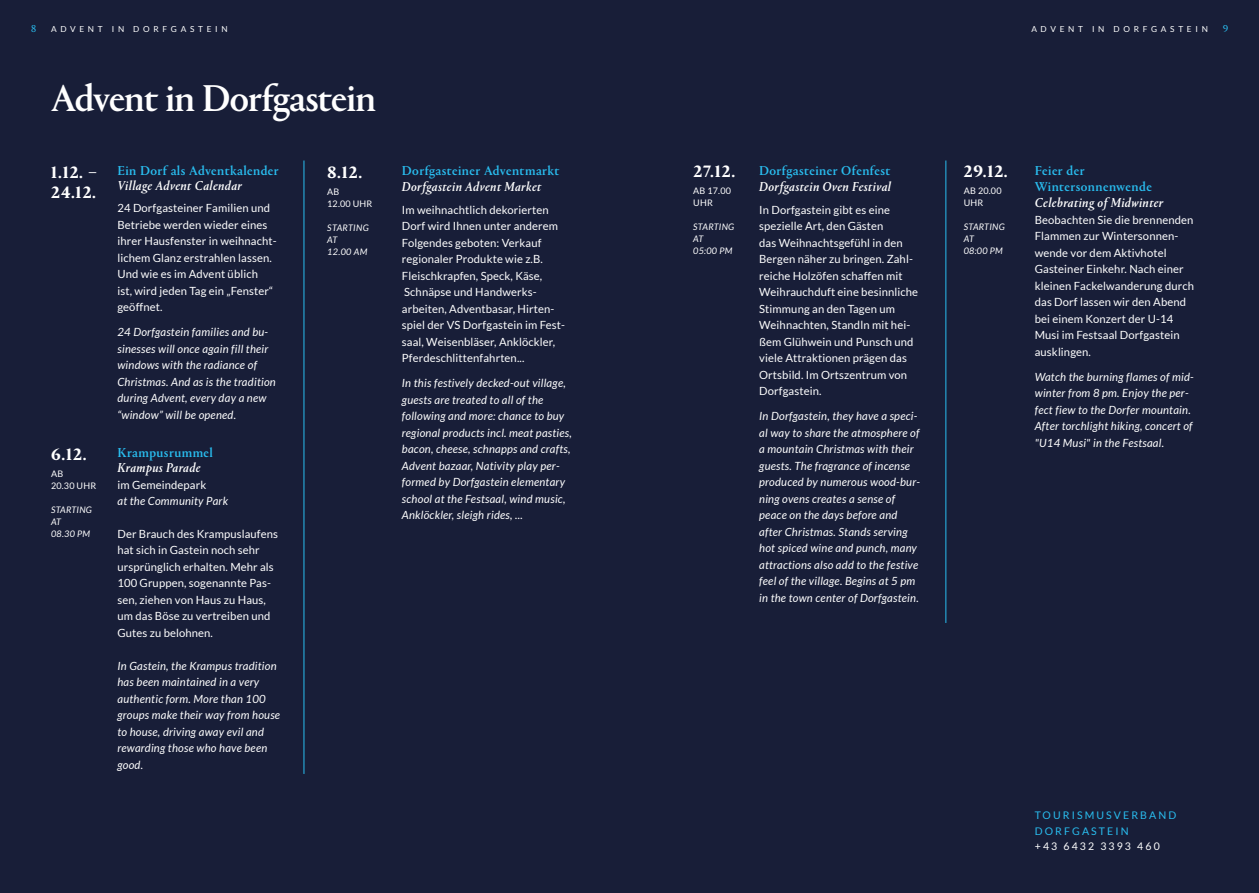
<style>
.page{position:relative;width:1259px;height:893px;background:#181e38}
.page>*{position:absolute;margin:0;border:0;box-sizing:border-box;transform-origin:0 0}
.t1{font:500 39px "Portrait LF";letter-spacing:-.02em;color:#fff}
.t2{font:700 17.25px/20.7px "Portrait LF";letter-spacing:.06em;color:#fff}
.t3{font:500 13.5px/16.2px "Portrait LF";letter-spacing:.03em;color:#29bdef}
.t4{font:italic 500 13.5px "Portrait LF";letter-spacing:.03em;color:#fff}
.t5{font:11.25px/16.5px "Lato";letter-spacing:.01em;color:#fff}
.t6{font:italic 11.25px/16.5px "Lato";letter-spacing:.02em;color:#fff}
.t7{font:10.5px/15.6px "Lato";letter-spacing:.2em;color:#29bdef}
.t8{font:10.5px "Lato";letter-spacing:.2em;color:#fff}
.t9{font:10.5px "Portrait Text LF";color:#29bdef}
.t10{font:italic 9px/12px "Lato";letter-spacing:.03em;color:#fff}
.t11{font:9px/12px "Lato";letter-spacing:.02em;color:#fff}
.t12{font:8.25px "Lato";letter-spacing:.45em;color:#fff}
</style>
<div class="page">
<hr style="left:303px;top:161px;width:1px;height:613px;background:#29bdef">
<hr style="left:945px;top:161px;width:1px;height:462px;background:#29bdef">
<p class="t9" style="left:31px;top:21px;width:7px">8</p>
<p class="t12" style="left:51px;top:24px;width:178px">ADVENT IN DORFGASTEIN</p>
<p class="t12" style="left:1031px;top:24px;width:178px">ADVENT IN DORFGASTEIN</p>
<p class="t9" style="left:1223px;top:21px;width:7px">9</p>
<h1 class="t1" style="left:51px;top:72px;width:327px">Advent in Dorfgastein</h1>
<h2 class="t2" style="left:51px;top:161px;width:47px">1.12. –<br>24.12.</h2>
<h2 class="t2" style="left:51px;top:443px;width:37px">6.12.</h2>
<p class="t11" style="left:51px;top:468px;width:47px">AB<br>20.30 UHR</p>
<p class="t10" style="left:51px;top:504px;width:43px">STARTING<br>AT<br>08.30 PM</p>
<p class="t3" style="left:117px;top:162px;width:163px">Ein Dorf als Adventkalender</p>
<p class="t4" style="left:117px;top:176px;width:126px">Village Advent Calendar</p>
<p class="t5" style="left:117px;top:200px;width:161px">24 Dorfgasteiner Familien und<br>Betriebe werden wieder eines ihrer Hausfenster in weihnacht&shy;lichem Glanz erstrahlen lassen.<br>Und wie es im Advent üblich<br>ist, wird jeden Tag ein „Fenster“ geöffnet.</p>
<p class="t6" style="left:117px;top:324px;width:160px">24 Dorfgastein families and bu&shy;sinesses will once again fill their windows with the radiance of<br>Christmas. And as is the tradition during Advent, every day a new “window” will be opened.</p>
<p class="t3" style="left:117px;top:444px;width:97px">Krampusrummel</p>
<p class="t4" style="left:117px;top:459px;width:85px">Krampus Parade</p>
<p class="t5" style="left:117px;top:476px;width:90px">im Gemeindepark</p>
<p class="t6" style="left:117px;top:493px;width:112px">at the Community Park</p>
<p class="t5" style="left:117px;top:525px;width:162px">Der Brauch des Krampuslaufens hat sich in Gastein noch sehr ursprünglich erhalten. Mehr als<br>100 Gruppen, sogenannte Pas&shy;sen, ziehen von Haus zu Haus, um das Böse zu vertreiben und<br>Gutes zu belohnen.</p>
<p class="t6" style="left:117px;top:658px;width:164px">In Gastein, the Krampus tradition has been maintained in a very authentic form. More than 100 groups make their way from house to house, driving away evil and rewarding those who have been good.</p>
<h2 class="t2" style="left:327px;top:161px;width:36px">8.12.</h2>
<h2 class="t2" style="left:693px;top:160px;width:43px">27.12.</h2>
<h2 class="t2" style="left:964px;top:160px;width:45px">29.12.</h2>
<p class="t3" style="left:402px;top:162px;width:159px">Dorfgasteiner Adventmarkt</p>
<p class="t4" style="left:402px;top:177px;width:141px">Dorfgastein Advent Market</p>
<p class="t5" style="left:402px;top:201px;width:165px">Im weihnachtlich dekorierten<br>Dorf wird Ihnen unter anderem<br>Folgendes geboten: Verkauf regionaler Produkte wie z.B.<br>Fleischkrapfen, Speck, Käse,<br>Schnäpse und Handwerks&shy;arbeiten, Adventbasar, Hirten&shy;spiel der VS Dorfgastein im Fest&shy;saal, Weisenbläser, Anklöckler,<br>Pferdeschlittenfahrten...</p>
<p class="t6" style="left:402px;top:375px;width:172px">In this festively decked-out village, guests are treated to all of the following and more: chance to buy regional products incl. meat pasties, bacon, cheese, schnapps and crafts, Advent bazaar, Nativity play per&shy;formed by Dorfgastein elementary school at the Festsaal, wind music, Anklöckler, sleigh rides, ...</p>
<p class="t3" style="left:759px;top:162px;width:133px">Dorfgasteiner Ofenfest</p>
<p class="t4" style="left:759px;top:177px;width:133px">Dorfgastein Oven Festival</p>
<p class="t5" style="left:759px;top:201px;width:160px">In Dorfgastein gibt es eine spezielle Art, den Gästen<br>das Weihnachtsgefühl in den<br>Bergen näher zu bringen. Zahl&shy;reiche Holzöfen schaffen mit<br>Weihrauchduft eine besinnliche<br>Stimmung an den Tagen um<br>Weihnachten, Standln mit hei&shy;ßem Glühwein und Punsch und viele Attraktionen prägen das<br>Ortsbild. Im Ortszentrum von<br>Dorfgastein.</p>
<p class="t6" style="left:759px;top:408px;width:162px">In Dorfgastein, they have a speci&shy;al way to share the atmosphere of a mountain Christmas with their guests. The fragrance of incense produced by numerous wood-bur&shy;ning ovens creates a sense of peace on the days before and after Christmas. Stands serving hot spiced wine and punch, many attractions also add to the festive feel of the village. Begins at 5 pm in the town center of Dorfgastein.</p>
<p class="t11" style="left:963px;top:185px;width:39px">AB 20.00<br>UHR</p>
<p class="t10" style="left:963px;top:221px;width:43px">STARTING<br>AT<br>08:00 PM</p>
<p class="t11" style="left:693px;top:185px;width:39px">AB 17.00<br>UHR</p>
<p class="t10" style="left:693px;top:221px;width:43px">STARTING<br>AT<br>05:00 PM</p>
<p class="t11" style="left:327px;top:186px;width:47px">AB<br>12.00 UHR</p>
<p class="t10" style="left:327px;top:222px;width:43px">STARTING<br>AT<br>12.00 AM</p>
<p class="t3" style="left:1034px;top:162px;width:119px">Feier der<br>Wintersonnenwende</p>
<p class="t4" style="left:1034px;top:194px;width:130px">Celebrating of Midwinter</p>
<p class="t5" style="left:1034px;top:211px;width:161px">Beobachten Sie die brennenden<br>Flammen zur Wintersonnen&shy;wende vor dem Aktivhotel<br>Gasteiner Einkehr. Nach einer kleinen Fackelwanderung durch das Dorf lassen wir den Abend bei einem Konzert der U-14<br>Musi im Festsaal Dorfgastein ausklingen.</p>
<p class="t6" style="left:1034px;top:369px;width:160px">Watch the burning flames of mid&shy;winter from 8 pm. Enjoy the per&shy;fect fiew to the Dorfer mountain.<br>After torchlight hiking, concert of "U14 Musi" in the Festsaal.</p>
<p class="t7" style="left:1034px;top:807px;width:143px">TOURISMUSVERBAND<br>DORFGASTEIN</p>
<p class="t8" style="left:1034px;top:841px;width:126px">+43 6432 3393 460</p>
</div>
